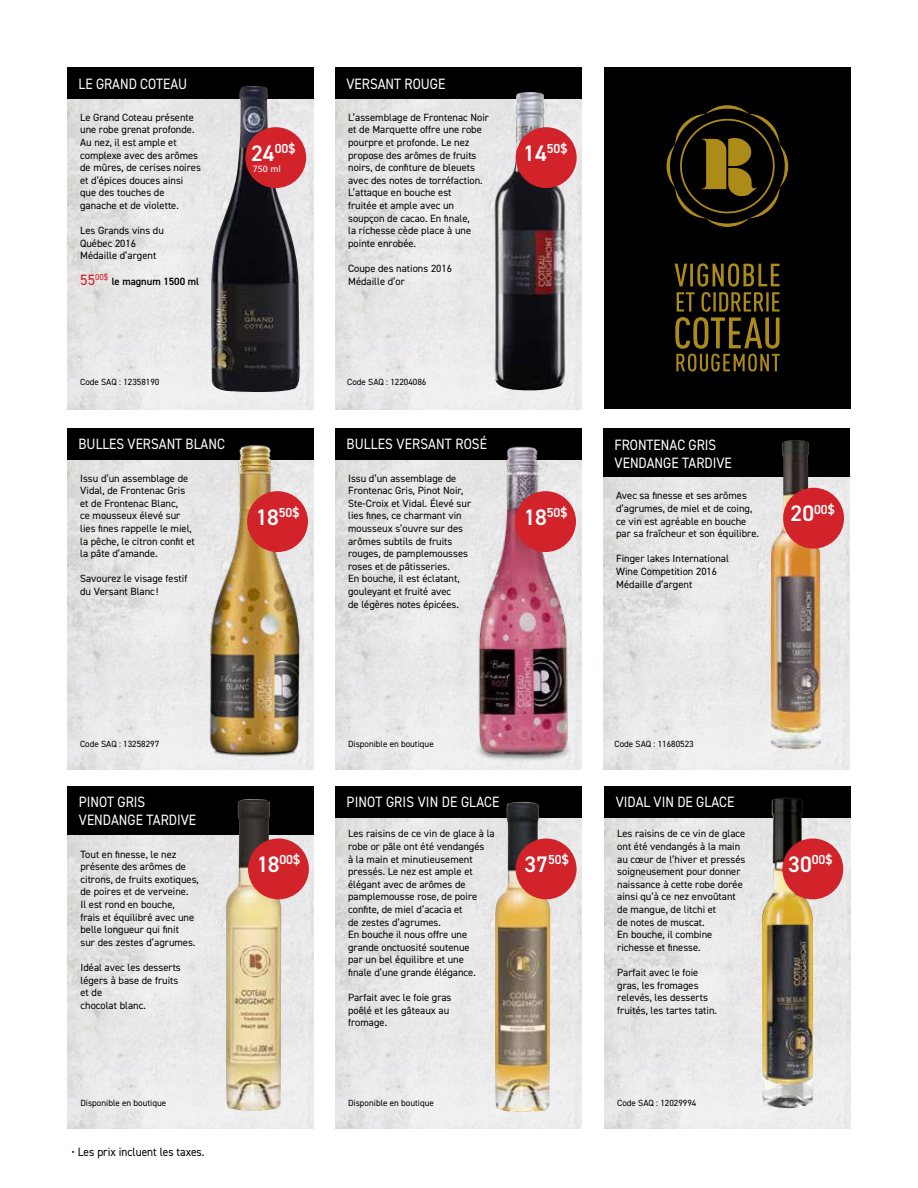
<style>
.page{position:relative;width:918px;height:1188px;background:#fff}
.page>*{position:absolute;margin:0;border:0;box-sizing:border-box;transform-origin:0 0}
.t1{font:15px/18px "DIN2014";color:#fff;scale:.9 1}
.t2{font:600 13.05px "DIN2014";color:#fff}
.t3{font:12px "DIN2014";color:#000;scale:.95 1}
.t4{font:10.5px/12.6px "DIN2014";color:#000}
.t5{font:600 10.5px "DIN2014";color:#000}
.t6{font:9px "DIN2014";color:#000}
.t7{font:9px "Frutiger";color:#fff}
.t8{font:8.7px "DIN2014";color:#d2232a}
.s1{font-size:15px}
.s2{font-size:22.5px}
</style>
<div class="page">
<img style="left:335px;top:818px;width:246px;height:310px">
<div style="left:335px;top:786px;width:246px;height:32px;background:#000"></div>
<img style="left:494px;top:802px;width:57px;height:313px">
<div style="left:516px;top:838px;width:61px;height:61px;background:#d2232a;border-radius:50%"></div>
<img style="left:68px;top:835px;width:246px;height:293px">
<div style="left:68px;top:786px;width:246px;height:49px;background:#000"></div>
<img style="left:225px;top:799px;width:57px;height:313px">
<div style="left:248px;top:838px;width:61px;height:61px;background:#d2232a;border-radius:50%"></div>
<img style="left:603px;top:477px;width:246px;height:293px">
<div style="left:603px;top:428px;width:246px;height:49px;background:#000"></div>
<img style="left:770px;top:440px;width:53px;height:310px">
<div style="left:783px;top:488px;width:61px;height:61px;background:#d2232a;border-radius:50%"></div>
<img style="left:604px;top:818px;width:246px;height:310px">
<div style="left:604px;top:786px;width:246px;height:32px;background:#000"></div>
<img style="left:761px;top:798px;width:53px;height:311px">
<div style="left:782px;top:838px;width:61px;height:61px;background:#d2232a;border-radius:50%"></div>
<img style="left:67px;top:460px;width:246px;height:310px">
<div style="left:67px;top:428px;width:246px;height:32px;background:#000"></div>
<img style="left:205px;top:445px;width:105px;height:318px">
<div style="left:247px;top:491px;width:61px;height:61px;background:#d2232a;border-radius:50%"></div>
<img style="left:335px;top:460px;width:246px;height:310px">
<div style="left:335px;top:428px;width:246px;height:32px;background:#000"></div>
<img style="left:469px;top:446px;width:105px;height:321px">
<div style="left:515px;top:491px;width:61px;height:61px;background:#d2232a;border-radius:50%"></div>
<img style="left:67px;top:99px;width:246px;height:310px">
<div style="left:67px;top:67px;width:246px;height:32px;background:#000"></div>
<img style="left:211px;top:86px;width:90px;height:308px">
<div style="left:245px;top:127px;width:61px;height:61px;background:#d2232a;border-radius:50%"></div>
<img style="left:335px;top:99px;width:246px;height:310px">
<div style="left:335px;top:67px;width:246px;height:32px;background:#000"></div>
<img style="left:494px;top:92px;width:72px;height:300px">
<div style="left:516px;top:127px;width:61px;height:61px;background:#d2232a;border-radius:50%"></div>
<div style="left:604px;top:67px;width:246px;height:342px;background:#000"></div>
<svg style="left:667px;top:105px;width:121px;height:122px"></svg>
<svg style="left:675px;top:263px;width:105px;height:109px"></svg>
<h1 class="t1" style="left:79px;top:74px;width:122px">LE GRAND COTEAU</h1>
<p class="t4" style="left:80px;top:111px;width:122px">Le Grand Coteau présente une robe grenat profonde.<br>Au nez, il est ample et complexe avec des arômes de mûres, de cerises noires et d’épices douces ainsi que des touches de ganache et de violette.</p>
<p class="t4" style="left:80px;top:224px;width:85px">Les Grands vins du<br>Québec 2016<br>Médaille d’argent</p>
<p class="t8" style="left:80px;top:272px;width:30px"><span class="s1">55</span>00$</p>
<p class="t5" style="left:112px;top:274px;width:89px">le magnum 1500 ml</p>
<p class="t2" style="left:251px;top:140px;width:46px"><span class="s2">24</span>00$</p>
<p class="t7" style="left:253px;top:164px;width:30px">750 ml</p>
<p class="t6" style="left:80px;top:376px;width:81px">Code SAQ : 12358190</p>
<h1 class="t1" style="left:79px;top:435px;width:164px">BULLES VERSANT BLANC</h1>
<p class="t4" style="left:80px;top:471px;width:116px">Issu d’un assemblage de<br>Vidal, de Frontenac Gris et de Frontenac Blanc,<br>ce mousseux élevé sur lies fines rappelle le miel, la pêche, le citron confit et la pâte d’amande.</p>
<p class="t4" style="left:80px;top:572px;width:109px">Savourez le visage festif du Versant Blanc !</p>
<p class="t2" style="left:256px;top:504px;width:45px"><span class="s2">18</span>50$</p>
<h1 class="t1" style="left:347px;top:74px;width:111px">VERSANT ROUGE</h1>
<p class="t4" style="left:348px;top:111px;width:142px">L’assemblage de Frontenac Noir et de Marquette offre une robe pourpre et profonde. Le nez propose des arômes de fruits noirs, de confiture de bleuets avec des notes de torréfaction.<br>L’attaque en bouche est<br>fruitée et ample avec un soupçon de cacao. En finale,<br>la richesse cède place à une pointe enrobée.</p>
<p class="t4" style="left:348px;top:262px;width:105px">Coupe des nations 2016<br>Médaille d’or</p>
<p class="t2" style="left:523px;top:140px;width:46px"><span class="s2">14</span>50$</p>
<p class="t6" style="left:347px;top:376px;width:81px">Code SAQ : 12204086</p>
<h1 class="t1" style="left:347px;top:435px;width:158px">BULLES VERSANT ROSÉ</h1>
<p class="t4" style="left:348px;top:471px;width:125px">Issu d’un assemblage de<br>Frontenac Gris, Pinot Noir,<br>Ste-Croix et Vidal. Élevé sur lies fines, ce charmant vin mousseux s’ouvre sur des arômes subtils de fruits rouges, de pamplemousses roses et de pâtisseries.<br>En bouche, il est éclatant, gouleyant et fruité avec<br>de légères notes épicées.</p>
<p class="t2" style="left:524px;top:504px;width:45px"><span class="s2">18</span>50$</p>
<h1 class="t1" style="left:615px;top:435px;width:132px">FRONTENAC GRIS<br>VENDANGE TARDIVE</h1>
<p class="t4" style="left:616px;top:489px;width:144px">Avec sa finesse et ses arômes d’agrumes, de miel et de coing, ce vin est agréable en bouche par sa fraîcheur et son équilibre.</p>
<p class="t4" style="left:616px;top:552px;width:114px">Finger lakes International<br>Wine Competition 2016<br>Médaille d’argent</p>
<p class="t2" style="left:791px;top:500px;width:46px"><span class="s2">20</span>00$</p>
<p class="t6" style="left:80px;top:739px;width:81px">Code SAQ : 13258297</p>
<p class="t6" style="left:348px;top:739px;width:87px">Disponible en boutique</p>
<p class="t6" style="left:615px;top:739px;width:81px">Code SAQ : 11680523</p>
<h1 class="t1" style="left:79px;top:793px;width:132px">PINOT GRIS<br>VENDANGE TARDIVE</h1>
<p class="t4" style="left:81px;top:848px;width:120px">Tout en finesse, le nez présente des arômes de citrons, de fruits exotiques, de poires et de verveine.<br>Il est rond en bouche,<br>frais et équilibré avec une belle longueur qui finit<br>sur des zestes d’agrumes.</p>
<p class="t4" style="left:81px;top:961px;width:102px">Idéal avec les desserts légers à base de fruits et de<br>chocolat blanc.</p>
<p class="t2" style="left:257px;top:851px;width:45px"><span class="s2">18</span>00$</p>
<h1 class="t1" style="left:347px;top:793px;width:171px">PINOT GRIS VIN DE GLACE</h1>
<p class="t4" style="left:348px;top:827px;width:148px">Les raisins de ce vin de glace à la robe or pâle ont été vendangés<br>à la main et minutieusement pressés. Le nez est ample et élégant avec de arômes de pamplemousse rose, de poire confite, de miel d’acacia et<br>de zestes d’agrumes.<br>En bouche il nous offre une grande onctuosité soutenue<br>par un bel équilibre et une<br>finale d’une grande élégance.</p>
<p class="t4" style="left:348px;top:991px;width:105px">Parfait avec le foie gras poêlé et les gâteaux au fromage.</p>
<p class="t2" style="left:525px;top:851px;width:46px"><span class="s2">37</span>50$</p>
<h1 class="t1" style="left:616px;top:793px;width:133px">VIDAL VIN DE GLACE</h1>
<p class="t4" style="left:617px;top:827px;width:130px">Les raisins de ce vin de glace ont été vendangés à la main au cœur de l’hiver et pressés soigneusement pour donner naissance à cette robe dorée ainsi qu’à ce nez envoûtant de mangue, de litchi et<br>de notes de muscat.<br>En bouche, il combine richesse et finesse.</p>
<p class="t4" style="left:617px;top:966px;width:101px">Parfait avec le foie gras, les fromages relevés, les desserts fruités, les tartes tatin.</p>
<p class="t2" style="left:788px;top:851px;width:46px"><span class="s2">30</span>00$</p>
<p class="t6" style="left:81px;top:1097px;width:87px">Disponible en boutique</p>
<p class="t6" style="left:348px;top:1097px;width:87px">Disponible en boutique</p>
<p class="t6" style="left:617px;top:1097px;width:81px">Code SAQ : 12029994</p>
<p class="t3" style="left:72px;top:1144px;width:141px">• Les prix incluent les taxes.</p>
</div>
